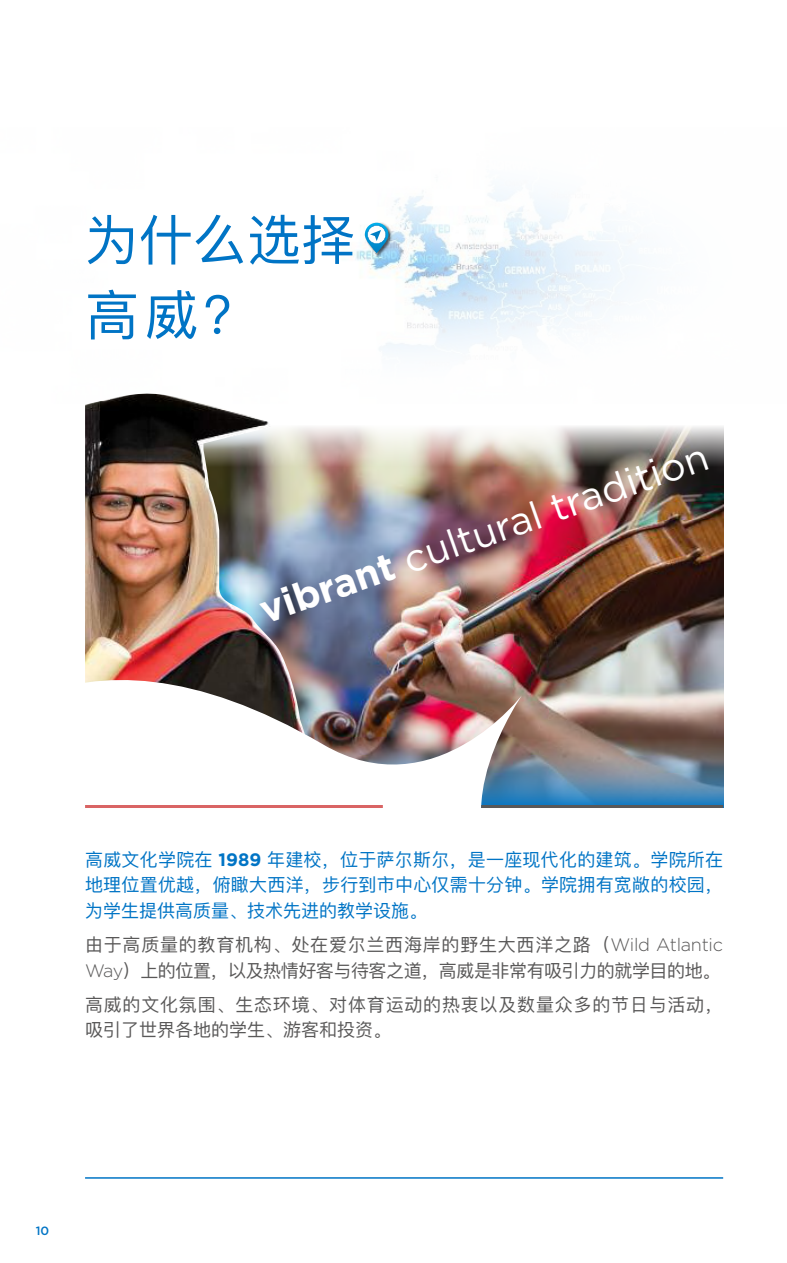
<style>
.page{position:relative;width:787px;height:1263px;background:#fff}
.page>*{position:absolute;margin:0;border:0;box-sizing:border-box;transform-origin:0 0}
.t1{font:54px/75px "Ping Fang SC";color:#0074c5}
.t2{font:39px "Gotham";color:#fff}
.t3{font:18px/25.5px "Ping Fang SC";letter-spacing:.015em;color:#0074c5;text-align:justify}
.t4{font:18px/25.5px "Ping Fang SC";letter-spacing:-.025em;color:#595858}
.t5{font:18px/25.5px "Ping Fang SC";letter-spacing:.04em;color:#595858}
.t6{font:500 12px "Gotham";color:#0074c5}
.s1{font-weight:700}
.s2{font-family:"Gotham";font-weight:700}
.s3{font-family:"Gotham";font-weight:300}
</style>
<div class="page">
<svg style="left:354px;top:189px;width:283px;height:163px"></svg>
<img style="left:359px;top:219px;width:38px;height:42px">
<svg style="left:365px;top:223px;width:23px;height:30px"></svg>
<svg style="left:367px;top:225px;width:19px;height:19px"></svg>
<img style="left:362px;top:467px;width:361px;height:125px">
<svg style="left:362px;top:426px;width:362px;height:41px"></svg>
<img style="left:310px;top:427px;width:52px;height:165px">
<img style="left:85px;top:393px;width:225px;height:199px">
<img style="left:85px;top:592px;width:639px;height:587px">
<hr style="left:85px;top:1177px;width:638px;height:2px;background:#0074c5">
<hr style="left:85px;top:805px;width:298px;height:3px;background:#d96464">
<hr style="left:481px;top:805px;width:242px;height:3px;background:#595858">
<h1 class="t1" style="left:85px;top:203px;width:271px">为什么选择高威？</h1>
<h2 class="t2" style="left:253px;top:588px;width:474px;rotate:-19deg"><span class="s1">vibrant</span> cultural tradition</h2>
<p class="t3" style="left:85px;top:847px;width:639px">高威文化学院在 <span class="s2">1989</span> 年建校，位于萨尔斯尔，是一座现代化的建筑。学院所在地理位置优越，俯瞰大西洋，步行到市中心仅需十分钟。学院拥有宽敞的校园，为学生提供高质量、技术先进的教学设施。</p>
<p class="t4" style="left:85px;top:932px;width:639px">由于高质量的教育机构、处在爱尔兰西海岸的野生大西洋之路（<span class="s3">Wild Atlantic<br>Way</span>）上的位置，以及热情好客与待客之道，高威是非常有吸引力的就学目的地。</p>
<p class="t5" style="left:85px;top:991px;width:639px">高威的文化氛围、生态环境、对体育运动的热衷以及数量众多的节日与活动，吸引了世界各地的学生、游客和投资。</p>
<p class="t6" style="left:36px;top:1223px;width:15px">10</p>
</div>
